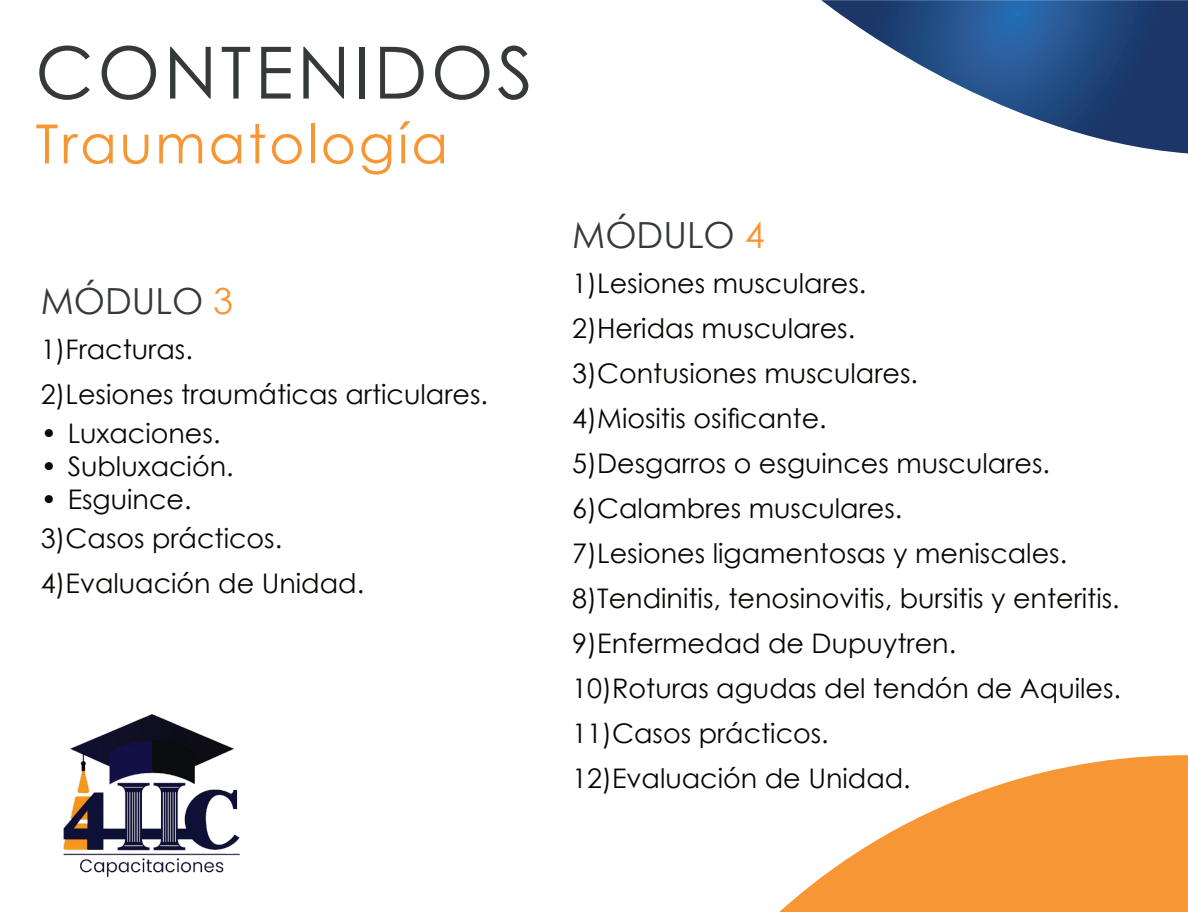
<style>
.page{position:relative;width:1188px;height:912px;background:#fff}
.page>*{position:absolute;margin:0;border:0;box-sizing:border-box;transform-origin:0 0}
.t1{font:72px "Century Gothic";letter-spacing:.05em;color:#353a38}
.t2{font:54px "Century Gothic";letter-spacing:.05em;color:#f79634}
.t3{font:36px "Century Gothic";color:#353a38}
.t4{font:27px/45px "Century Gothic";color:#080704}
.s1{color:#f79634}
</style>
<div class="page">
<svg style="left:821px;top:0;width:367px;height:153px"></svg>
<svg style="left:779px;top:755px;width:409px;height:157px;fill:#f79634"></svg>
<img style="left:63px;top:714px;width:177px;height:163px">
<h1 class="t1" style="left:35px;top:45px;width:499px">CONTENIDOS</h1>
<h2 class="t2" style="left:35px;top:123px;width:414px">Traumatología</h2>
<h3 class="t3" style="left:41px;top:287px;width:194px">MÓDULO <span class="s1">3</span></h3>
<p class="t4" style="left:41px;top:329px;width:449px">1)Fracturas.<br>2)Lesiones traumáticas articulares.</p>
<p class="t4" style="left:41px;top:413px;width:181px">• Luxaciones.</p>
<p class="t4" style="left:41px;top:446px;width:194px">• Subluxación.</p>
<p class="t4" style="left:41px;top:482px;width:243px;line-height:39px">• Esguince.<br>3)Casos prácticos.</p>
<p class="t4" style="left:41px;top:563px;width:325px">4)Evaluación de Unidad.</p>
<h3 class="t3" style="left:572px;top:221px;width:194px">MÓDULO <span class="s1">4</span></h3>
<p class="t4" style="left:572px;top:263px;width:550px">1)Lesiones musculares.<br>2)Heridas musculares.<br>3)Contusiones musculares.<br>4)Miositis osificante.<br>5)Desgarros o esguinces musculares.<br>6)Calambres musculares.<br>7)Lesiones ligamentosas y meniscales.<br>8)Tendinitis, tenosinovitis, bursitis y enteritis.<br>9)Enfermedad de Dupuytren.<br>10)Roturas agudas del tendón de Aquiles.<br>11)Casos prácticos.<br>12)Evaluación de Unidad.</p>
</div>
